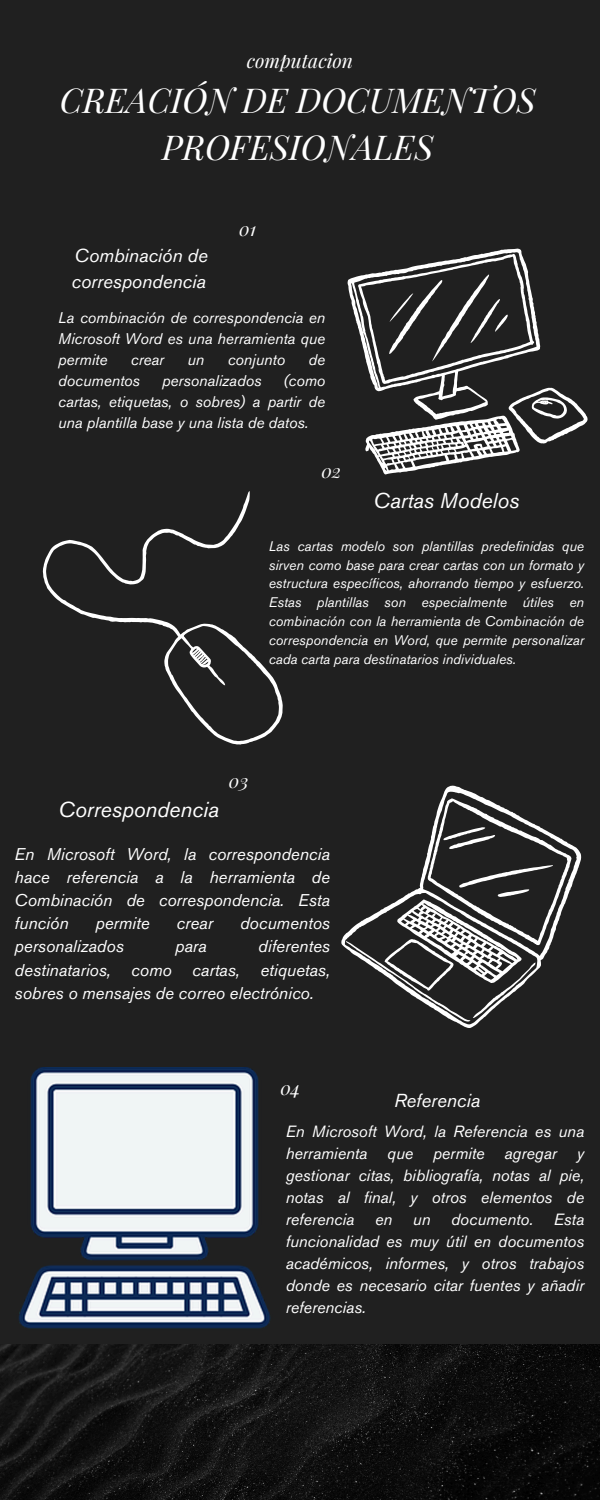
<style>
.page{position:relative;width:600px;height:1500px;background:#202020}
.page>*{position:absolute;margin:0;border:0;box-sizing:border-box;transform-origin:0 0}
.t1{font:italic 34.2px/46.6px "Playfair Display";color:#fff;text-align:center}
.t2{font:italic 21.6px "Akzidenz Grotesk Pro";color:#fff}
.t3{font:italic 21.4px "Akzidenz Grotesk Pro";color:#fff}
.t4{font:italic 19.3px "Playfair Display";color:#fff}
.t5{font:italic 18.7px/25.5px "Akzidenz Grotesk Pro";color:#fff}
.t6{font:italic 18.7px "Playfair Display";color:#fff}
.t7{font:italic 17px/23.1px "Akzidenz Grotesk Pro";color:#fff;text-align:justify}
.t8{font:italic 16.2px/22.1px "Akzidenz Grotesk Pro";color:#fff;text-align:justify}
.t9{font:italic 15.4px/21px "Akzidenz Grotesk Pro";color:#fff;text-align:justify}
.t10{font:italic 13.9px/18.9px "Akzidenz Grotesk Pro";color:#fff;text-align:justify}
</style>
<div class="page">
<img style="left:0;top:1345px;width:600px;height:155px">
<svg style="left:348px;top:248px;width:240px;height:226px"></svg>
<svg style="left:43px;top:491px;width:240px;height:254px"></svg>
<svg style="left:341px;top:786px;width:240px;height:242px"></svg>
<svg style="left:346px;top:798px;width:226px;height:224px"></svg>
<img style="left:18px;top:1067px;width:253px;height:262px">
<h1 class="t4" style="left:247px;top:47px;width:108px">computacion</h1>
<p class="t1" style="left:60px;top:76px;width:478px">CREACIÓN DE DOCUMENTOS<br>PROFESIONALES</p>
<p class="t6" style="left:239px;top:216px;width:18px">01</p>
<p class="t5" style="left:72px;top:245px;width:138px">Combinación de correspondencia</p>
<h2 class="t9" style="left:58px;top:308px;width:268px">La combinación de correspondencia en Microsoft Word es una herramienta que permite</h2>
<h2 class="t9" style="left:131px;top:350px;width:35px">crear</h2>
<h2 class="t9" style="left:188px;top:350px;width:18px">un</h2>
<h2 class="t9" style="left:228px;top:350px;width:59px">conjunto</h2>
<h2 class="t9" style="left:309px;top:350px;width:18px">de</h2>
<h2 class="t9" style="left:58px;top:371px;width:83px">documentos</h2>
<h2 class="t9" style="left:162px;top:371px;width:101px">personalizados</h2>
<h2 class="t9" style="left:58px;top:371px;width:268px;text-indent:225px">(como cartas, etiquetas, o sobres) a partir de una plantilla base y una lista de datos.</h2>
<h3 class="t6" style="left:321px;top:458px;width:22px">02</h3>
<p class="t3" style="left:374px;top:492px;width:147px">Cartas Modelos</p>
<p class="t10" style="left:269px;top:538px;width:317px">Las cartas modelo son plantillas predefinidas que sirven como base para crear cartas con un formato y estructura específicos, ahorrando tiempo y esfuerzo.<br>Estas plantillas son especialmente útiles en combinación con la herramienta de Combinación de correspondencia en Word, que permite personalizar cada carta para destinatarios individuales.</p>
<p class="t6" style="left:229px;top:768px;width:21px">03</p>
<h2 class="t2" style="left:59px;top:801px;width:162px">Correspondencia</h2>
<h4 class="t7" style="left:15px;top:844px;width:317px">En Microsoft Word, la correspondencia hace referencia a la herramienta de Combinación de correspondencia. Esta función</h4>
<h4 class="t7" style="left:95px;top:914px;width:56px">permite</h4>
<h4 class="t7" style="left:177px;top:914px;width:38px">crear</h4>
<h4 class="t7" style="left:240px;top:914px;width:91px">documentos</h4>
<h4 class="t7" style="left:15px;top:937px;width:111px">personalizados</h4>
<h4 class="t7" style="left:175px;top:937px;width:33px">para</h4>
<h4 class="t7" style="left:15px;top:937px;width:317px;text-indent:244px">diferentes destinatarios, como cartas, etiquetas, sobres o mensajes de correo electrónico.</h4>
<h4 class="t6" style="left:280px;top:1075px;width:22px">04</h4>
<p class="t5" style="left:394px;top:1090px;width:88px">Referencia</p>
<p class="t8" style="left:286px;top:1122px;width:300px">En Microsoft Word, la Referencia es una herramienta que permite agregar y gestionar citas, bibliografía, notas al pie, notas al final, y otros elementos de referencia</p>
<p class="t8" style="left:286px;top:1210px;width:300px;text-indent:268px">Esta funcionalidad es muy útil en documentos académicos, informes, y otros trabajos donde es necesario citar fuentes y añadir referencias.</p>
<p class="t8" style="left:375px;top:1210px;width:19px">en</p>
<p class="t8" style="left:413px;top:1210px;width:19px">un</p>
<p class="t8" style="left:451px;top:1210px;width:83px">documento.</p>
</div>
